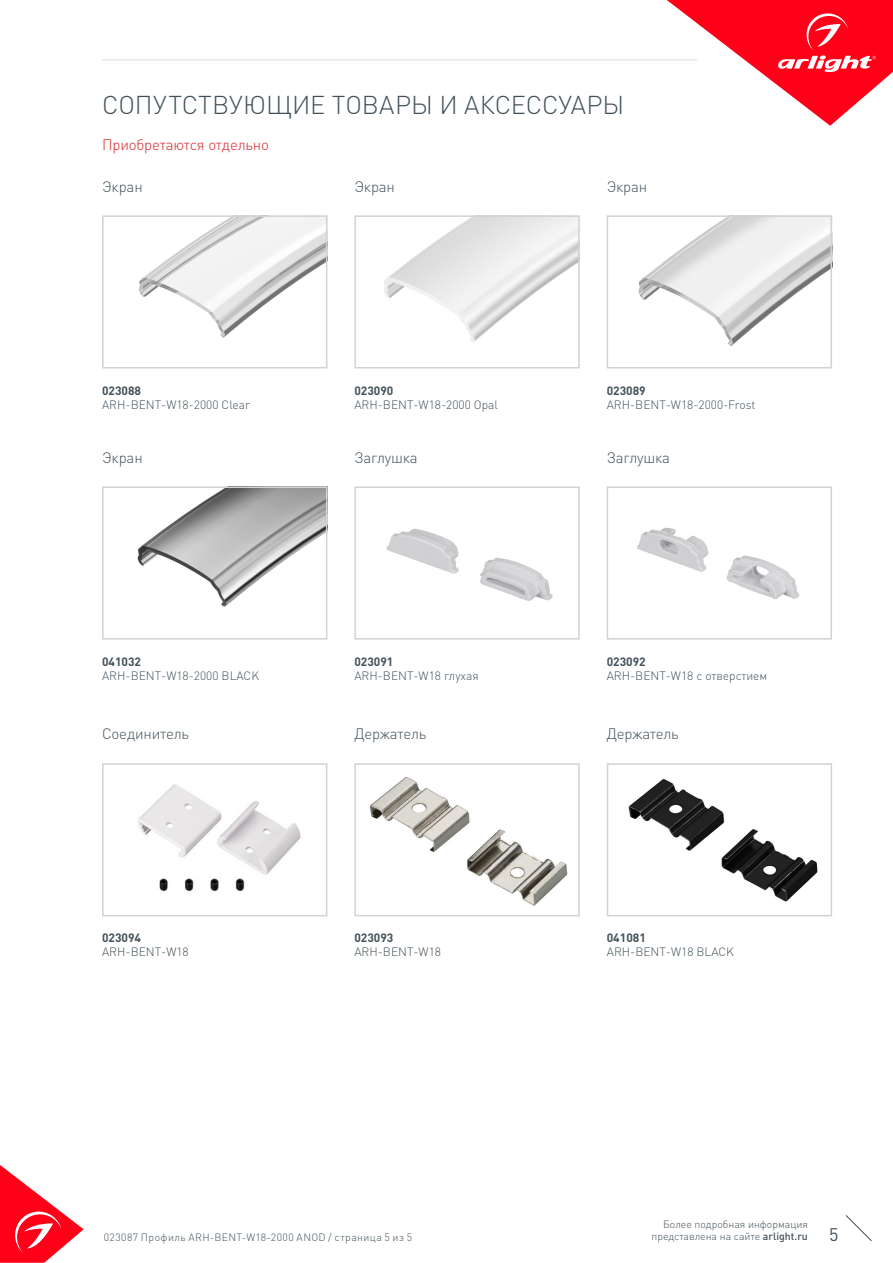
<style>
.page{position:relative;width:893px;height:1263px;background:#fff}
.page>*{position:absolute;margin:0;border:0;box-sizing:border-box;transform-origin:0 0}
.t1{font:300 25.5px "DIN Pro";color:#425159}
.t2{font:18px "DIN Pro";color:#425159}
.t3{font:300 15px "DIN Pro";letter-spacing:-.01em;color:#425159}
.t4{font:300 15px "DIN Pro";letter-spacing:-.01em;color:#d5262a}
.t5{font:300 12px "DIN Pro";color:#425159}
.t6{font:700 12px "DIN Pro";color:#425159}
.t7{font:300 10.5px "DIN Pro";color:#425159}
.t8{font:300 10.5px "DIN Pro";letter-spacing:.04em;color:#425159}
.s1{font-weight:500}
</style>
<div class="page">
<svg style="left:0;top:1165px;width:84px;height:98px"></svg>
<svg style="left:845px;top:1215px;width:27px;height:26px"></svg>
<svg style="left:667px;top:0;width:226px;height:126px"></svg>
<hr style="left:102px;top:60px;width:595px;height:1px;background:#dcdddf">
<img style="left:638px;top:218px;width:191px;height:128px">
<div style="left:607px;top:215px;width:225px;height:153px;border:2px solid #d1d2d4"></div>
<img style="left:384px;top:218px;width:193px;height:124px">
<div style="left:354px;top:215px;width:226px;height:153px;border:2px solid #d1d2d4"></div>
<img style="left:637px;top:527px;width:163px;height:72px">
<div style="left:607px;top:486px;width:225px;height:154px;border:2px solid #d1d2d4"></div>
<img style="left:386px;top:528px;width:167px;height:73px">
<div style="left:354px;top:486px;width:226px;height:154px;border:2px solid #d1d2d4"></div>
<img style="left:139px;top:218px;width:185px;height:120px">
<div style="left:102px;top:215px;width:225px;height:153px;border:2px solid #d1d2d4"></div>
<img style="left:138px;top:784px;width:163px;height:107px">
<div style="left:102px;top:763px;width:225px;height:153px;border:2px solid #d1d2d4"></div>
<img style="left:370px;top:777px;width:198px;height:129px">
<div style="left:354px;top:763px;width:226px;height:153px;border:2px solid #d1d2d4"></div>
<img style="left:137px;top:489px;width:187px;height:118px">
<div style="left:102px;top:486px;width:225px;height:154px;border:2px solid #d1d2d4"></div>
<img style="left:628px;top:779px;width:190px;height:123px">
<div style="left:607px;top:763px;width:225px;height:153px;border:2px solid #d1d2d4"></div>
<p class="t1" style="left:102px;top:87px;width:524px">СОПУТСТВУЮЩИЕ ТОВАРЫ И АКСЕССУАРЫ</p>
<p class="t4" style="left:102px;top:134px;width:168px">Приобретаются отдельно</p>
<p class="t3" style="left:102px;top:177px;width:42px">Экран</p>
<p class="t3" style="left:354px;top:177px;width:42px">Экран</p>
<p class="t3" style="left:607px;top:177px;width:42px">Экран</p>
<p class="t6" style="left:102px;top:382px;width:41px">023088</p>
<p class="t5" style="left:102px;top:397px;width:149px">ARH-BENT-W18-2000 Clear</p>
<p class="t6" style="left:354px;top:382px;width:41px">023090</p>
<p class="t5" style="left:354px;top:397px;width:145px">ARH-BENT-W18-2000 Opal</p>
<p class="t6" style="left:607px;top:382px;width:41px">023089</p>
<p class="t5" style="left:607px;top:397px;width:150px">ARH-BENT-W18-2000-Frost</p>
<p class="t3" style="left:102px;top:448px;width:42px">Экран</p>
<p class="t3" style="left:354px;top:448px;width:65px">Заглушка</p>
<p class="t3" style="left:607px;top:448px;width:65px">Заглушка</p>
<p class="t6" style="left:102px;top:653px;width:41px">041032</p>
<p class="t5" style="left:102px;top:668px;width:159px">ARH-BENT-W18-2000 BLACK</p>
<p class="t6" style="left:354px;top:653px;width:41px">023091</p>
<p class="t5" style="left:354px;top:668px;width:126px">ARH-BENT-W18 глухая</p>
<p class="t6" style="left:607px;top:653px;width:41px">023092</p>
<p class="t5" style="left:607px;top:668px;width:162px">ARH-BENT-W18 с отверстием</p>
<p class="t3" style="left:102px;top:724px;width:89px">Соединитель</p>
<p class="t3" style="left:354px;top:724px;width:73px">Держатель</p>
<p class="t3" style="left:607px;top:724px;width:73px">Держатель</p>
<p class="t6" style="left:102px;top:929px;width:41px">023094</p>
<p class="t5" style="left:102px;top:944px;width:88px">ARH-BENT-W18</p>
<p class="t6" style="left:354px;top:929px;width:41px">023093</p>
<p class="t5" style="left:354px;top:944px;width:88px">ARH-BENT-W18</p>
<p class="t6" style="left:607px;top:929px;width:41px">041081</p>
<p class="t5" style="left:607px;top:944px;width:129px">ARH-BENT-W18 BLACK</p>
<p class="t7" style="left:663px;top:1216px;width:146px">Более подробная информация</p>
<p class="t7" style="left:651px;top:1229px;width:158px">представлена на сайте <span class="s1">arlight.ru</span></p>
<p class="t8" style="left:104px;top:1230px;width:310px">023087 Профиль ARH-BENT-W18-2000 ANOD / страница 5 из 5</p>
<h2 class="t2" style="left:829px;top:1222px;width:11px">5</h2>
</div>
